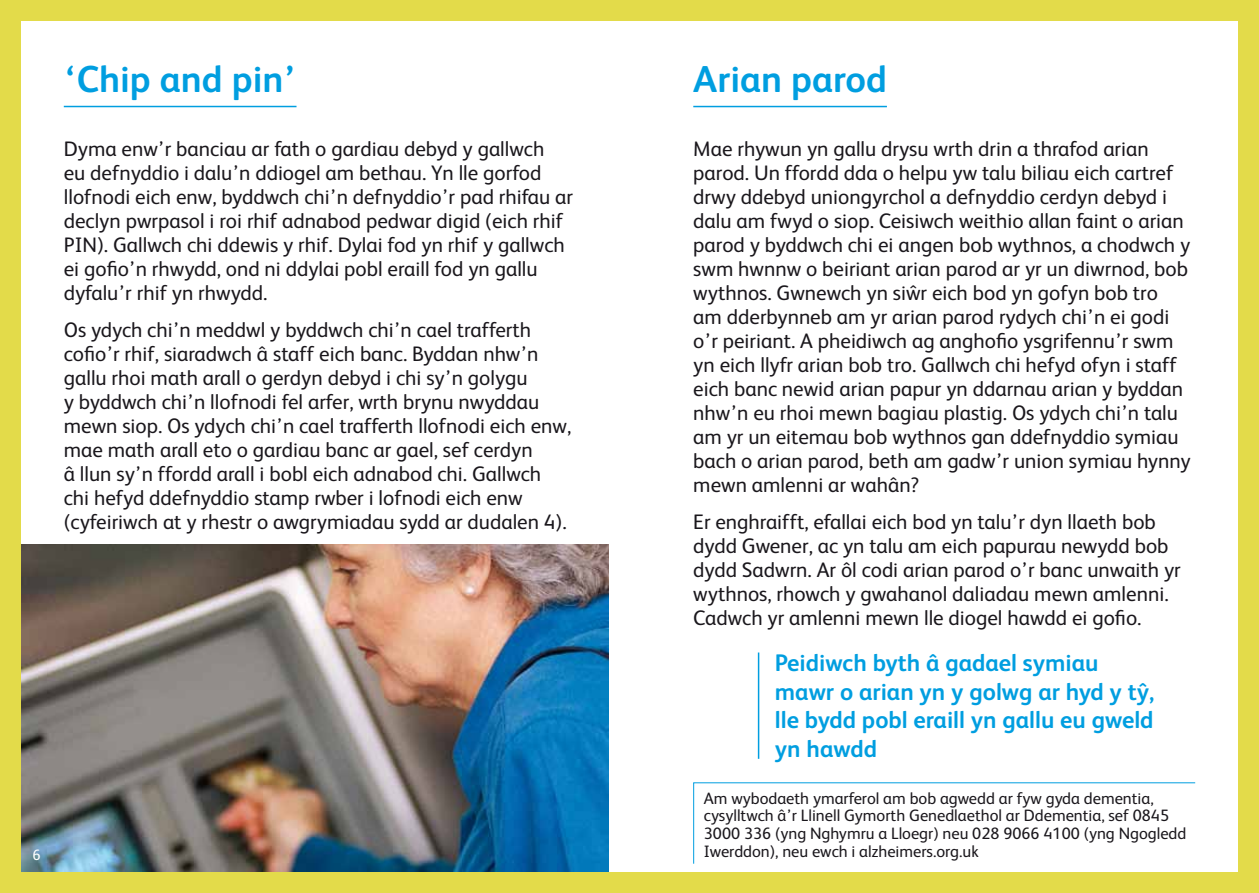
<style>
.page{position:relative;width:1259px;height:893px;background:#fff}
.page>*{position:absolute;margin:0;border:0;box-sizing:border-box;transform-origin:0 0}
.t1{font:700 37.5px "FS Albert";color:#009ee0}
.t2{font:700 24px/28.5px "FS Albert";color:#009ee0}
.t3{font:21px/24px "FS Albert";color:#1a171c}
.t4{font:16.5px/17.9px "FS Albert";color:#1a171c}
.t5{font:15px "FS Albert";color:#fff}
</style>
<div class="page">
<div style="left:629px;top:0;width:630px;height:893px;background:#e3db4a"></div>
<div style="left:629px;top:21px;width:608px;height:851px;background:#fff"></div>
<div style="left:0;top:0;width:630px;height:893px;background:#e3db4a"></div>
<div style="left:21px;top:21px;width:609px;height:851px;background:#fff"></div>
<hr style="left:64px;top:106px;width:232px;height:1px;background:#009ee0">
<hr style="left:693px;top:106px;width:194px;height:1px;background:#009ee0">
<img style="left:21px;top:544px;width:587px;height:328px">
<hr style="left:758px;top:652px;width:1px;height:107px;background:#009ee0">
<svg style="left:693px;top:782px;width:503px;height:82px"></svg>
<p class="t5" style="left:33px;top:846px;width:10px">6</p>
<h1 class="t1" style="left:64px;top:57px;width:234px">‘Chip and pin’</h1>
<h1 class="t1" style="left:693px;top:58px;width:195px">Arian parod</h1>
<p class="t3" style="left:64px;top:137px;width:511px">Dyma enw’r banciau ar fath o gardiau debyd y gallwch<br>eu defnyddio i dalu’n ddiogel am bethau. Yn lle gorfod llofnodi eich enw, byddwch chi’n defnyddio’r pad rhifau ar declyn pwrpasol i roi rhif adnabod pedwar digid (eich rhif PIN). Gallwch chi ddewis y rhif. Dylai fod yn rhif y gallwch ei gofio’n rhwydd, ond ni ddylai pobl eraill fod yn gallu dyfalu’r rhif yn rhwydd.</p>
<p class="t3" style="left:64px;top:318px;width:509px">Os ydych chi’n meddwl y byddwch chi’n cael trafferth cofio’r rhif, siaradwch â staff eich banc. Byddan nhw’n gallu rhoi math arall o gerdyn debyd i chi sy’n golygu<br>y byddwch chi’n llofnodi fel arfer, wrth brynu nwyddau mewn siop. Os ydych chi’n cael trafferth llofnodi eich enw, mae math arall eto o gardiau banc ar gael, sef cerdyn<br>â llun sy’n ffordd arall i bobl eich adnabod chi. Gallwch chi hefyd ddefnyddio stamp rwber i lofnodi eich enw (cyfeiriwch at y rhestr o awgrymiadau sydd ar dudalen 4).</p>
<p class="t3" style="left:693px;top:137px;width:499px">Mae rhywun yn gallu drysu wrth drin a thrafod arian parod. Un ffordd dda o helpu yw talu biliau eich cartref drwy ddebyd uniongyrchol a defnyddio cerdyn debyd i dalu am fwyd o siop. Ceisiwch weithio allan faint o arian parod y byddwch chi ei angen bob wythnos, a chodwch y swm hwnnw o beiriant arian parod ar yr un diwrnod, bob wythnos. Gwnewch yn siŵr eich bod yn gofyn bob tro am dderbynneb am yr arian parod rydych chi’n ei godi o’r peiriant. A pheidiwch ag anghofio ysgrifennu’r swm yn eich llyfr arian bob tro. Gallwch chi hefyd ofyn i staff eich banc newid arian papur yn ddarnau arian y byddan nhw’n eu rhoi mewn bagiau plastig. Os ydych chi’n talu am yr un eitemau bob wythnos gan ddefnyddio symiau bach o arian parod, beth am gadw’r union symiau hynny mewn amlenni ar wahân?</p>
<p class="t3" style="left:693px;top:510px;width:489px">Er enghraifft, efallai eich bod yn talu’r dyn llaeth bob dydd Gwener, ac yn talu am eich papurau newydd bob dydd Sadwrn. Ar ôl codi arian parod o’r banc unwaith yr wythnos, rhowch y gwahanol daliadau mewn amlenni.<br>Cadwch yr amlenni mewn lle diogel hawdd ei gofio.</p>
<p class="t2" style="left:775px;top:649px;width:381px">Peidiwch byth â gadael symiau mawr o arian yn y golwg ar hyd y tŷ, lle bydd pobl eraill yn gallu eu gweld yn hawdd</p>
<p class="t4" style="left:704px;top:789px;width:484px">Am wybodaeth ymarferol am bob agwedd ar fyw gyda dementia, cysylltwch â’r Llinell Gymorth Genedlaethol ar Ddementia, sef 0845<br>3000 336 (yng Nghymru a Lloegr) neu 028 9066 4100 (yng Ngogledd Iwerddon), neu ewch i alzheimers.org.uk</p>
</div>
